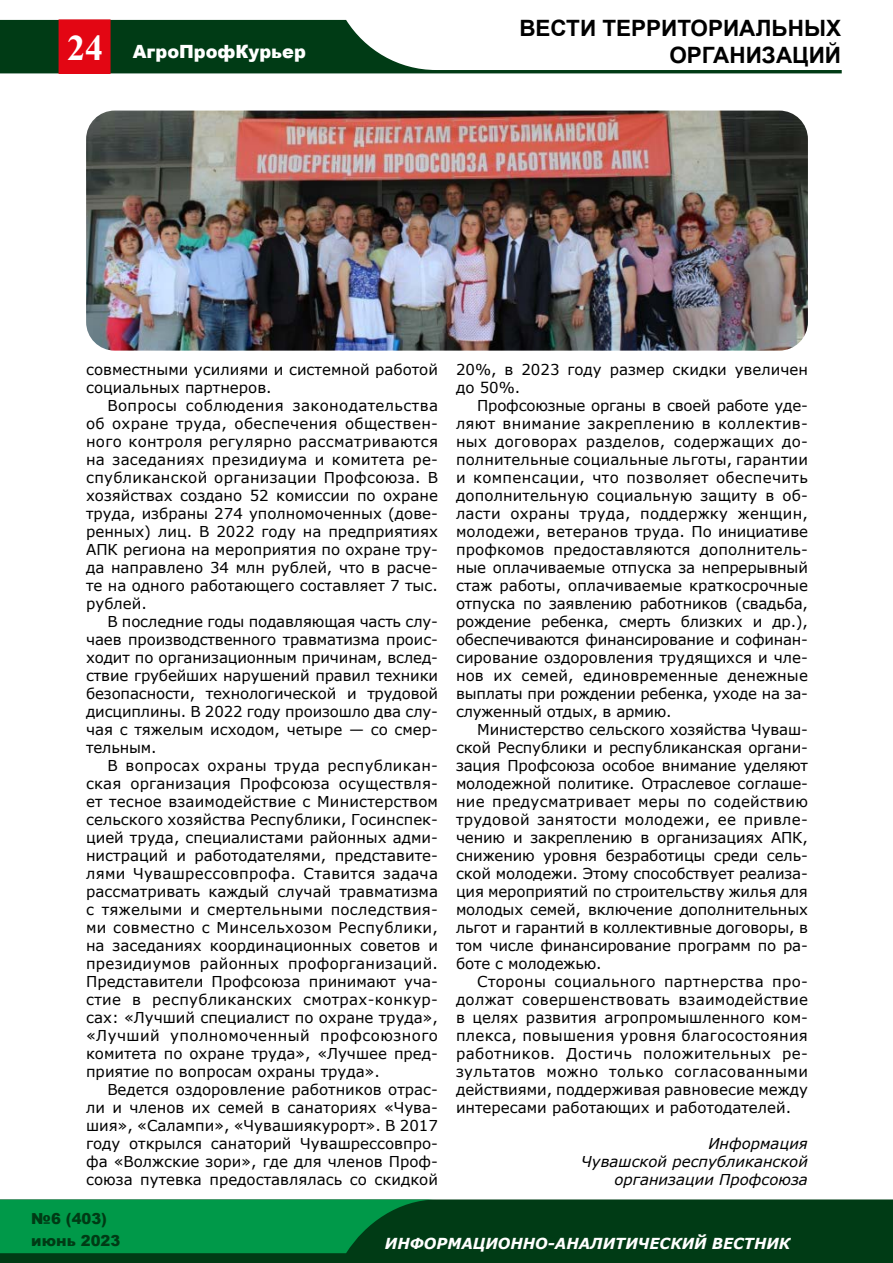
<style>
.page{position:relative;width:893px;height:1263px;background:#fff}
.page>*{position:absolute;margin:0;border:0;box-sizing:border-box;transform-origin:0 0}
.t1{font:700 36px "Times New Roman";color:#fff}
.t2{font:700 22.5px/27px "Arial";color:#000;text-align:right}
.t3{font:900 18.15px "Arial";color:#fff}
.t4{font:italic 700 15.15px "Verdana";color:#fff}
.t5{font:900 15.15px/21.5px "Arial";color:#003b15}
.t6{font:15px/18px "Verdana";color:#000;text-align:justify}
.t7{font:italic 15px/18px "Verdana";color:#000;text-align:right}
</style>
<div class="page">
<svg style="left:0;top:20px;width:842px;height:53px"></svg>
<div style="left:59px;top:20px;width:51px;height:53px;background:#e30613"></div>
<div style="left:59px;top:19px;width:51px;height:55px;border:1px solid #e30613"></div>
<div style="left:0;top:1199px;width:893px;height:64px;background:#003b15"></div>
<svg style="left:0;top:1199px;width:436px;height:54px"></svg>
<img style="left:86px;top:111px;width:722px;height:240px">
<h1 class="t1" style="left:67px;top:22px;width:37px">24</h1>
<p class="t3" style="left:133px;top:38px;width:175px">АгроПрофКурьер</p>
<h2 class="t2" style="left:519px;top:14px;width:323px">ВЕСТИ ТЕРРИТОРИАЛЬНЫХ<br>ОРГАНИЗАЦИЙ</h2>
<p class="t6" style="left:86px;top:360px;width:353px">совместными усилиями и системной работой социальных партнеров.</p>
<p class="t6" style="left:86px;top:396px;width:353px;text-indent:21px">Вопросы соблюдения законодательства об охране труда, обеспечения обществен&shy;ного контроля регулярно рассматриваются на заседаниях президиума и комитета ре&shy;спубликанской организации Профсоюза. В хозяйствах создано 52 комиссии по охране труда, избраны 274 уполномоченных (дове&shy;ренных) лиц. В 2022 году на предприятиях АПК региона на мероприятия по охране тру&shy;да направлено 34 млн рублей, что в расче&shy;те на одного работающего составляет 7 тыс. рублей.</p>
<p class="t6" style="left:86px;top:612px;width:353px;text-indent:21px">В последние годы подавляющая часть слу&shy;чаев производственного травматизма проис&shy;ходит по организационным причинам, вслед&shy;ствие грубейших нарушений правил техники безопасности, технологической и трудовой дисциплины. В 2022 году произошло два слу&shy;чая с тяжелым исходом, четыре — со смер&shy;тельным.</p>
<p class="t6" style="left:86px;top:756px;width:353px;text-indent:21px">В вопросах охраны труда республикан&shy;ская организация Профсоюза осуществля&shy;ет тесное взаимодействие с Министерством сельского хозяйства Республики, Госинспек&shy;цией труда, специалистами районных адми&shy;нистраций и работодателями, представите&shy;лями Чувашрессовпрофа. Ставится задача рассматривать каждый случай травматизма с тяжелыми и смертельными последствия&shy;ми совместно с Минсельхозом Республики, на заседаниях координационных советов и президиумов районных профорганизаций.<br>Представители Профсоюза принимают уча&shy;стие в республиканских смотрах-конкур&shy;сах: «Лучший специалист по охране труда», «Лучший уполномоченный профсоюзного комитета по охране труда», «Лучшее пред&shy;приятие по вопросам охраны труда».</p>
<p class="t6" style="left:86px;top:1080px;width:353px;text-align:left;text-indent:21px">Ведется оздоровление работников отрас&shy;ли и членов их семей в санаториях «Чува&shy;шия», «Салампи», «Чувашиякурорт». В 2017 году открылся санаторий Чувашрессовпро&shy;фа «Волжские зори», где для членов Проф&shy;союза путевка предоставлялась со скидкой</p>
<p class="t6" style="left:456px;top:360px;width:353px">20%, в 2023 году размер скидки увеличен до 50%.</p>
<p class="t6" style="left:456px;top:396px;width:353px;text-indent:21px">Профсоюзные органы в своей работе уде&shy;ляют внимание закреплению в коллектив&shy;ных договорах разделов, содержащих до&shy;полнительные социальные льготы, гарантии и компенсации, что позволяет обеспечить дополнительную социальную защиту в об&shy;ласти охраны труда, поддержку женщин, молодежи, ветеранов труда. По инициативе профкомов предоставляются дополнитель&shy;ные оплачиваемые отпуска за непрерывный стаж работы, оплачиваемые краткосрочные отпуска по заявлению работников (свадьба, рождение ребенка, смерть близких и др.), обеспечиваются финансирование и софинан&shy;сирование оздоровления трудящихся и чле&shy;нов их семей, единовременные денежные выплаты при рождении ребенка, уходе на за&shy;служенный отдых, в армию.</p>
<p class="t6" style="left:456px;top:720px;width:353px;text-indent:21px">Министерство сельского хозяйства Чуваш&shy;ской Республики и республиканская органи&shy;зация Профсоюза особое внимание уделяют молодежной политике. Отраслевое соглаше&shy;ние предусматривает меры по содействию трудовой занятости молодежи, ее привле&shy;чению и закреплению в организациях АПК, снижению уровня безработицы среди сель&shy;ской молодежи. Этому способствует реализа&shy;ция мероприятий по строительству жилья для молодых семей, включение дополнительных льгот и гарантий в коллективные договоры, в том числе финансирование программ по ра&shy;боте с молодежью.</p>
<p class="t6" style="left:456px;top:972px;width:353px;text-indent:21px">Стороны социального партнерства про&shy;должат совершенствовать взаимодействие в целях развития агропромышленного ком&shy;плекса, повышения уровня благосостояния работников. Достичь положительных ре&shy;зультатов можно только согласованными действиями, поддерживая равновесие между интересами работающих и работодателей.</p>
<p class="t7" style="left:581px;top:1134px;width:228px">Информация<br>Чувашской республиканской организации Профсоюза</p>
<p class="t5" style="left:31px;top:1208px;width:90px">№6 (403) июнь 2023</p>
<p class="t4" style="left:385px;top:1233px;width:407px">ИНФОРМАЦИОННО-АНАЛИТИЧЕСКИЙ ВЕСТНИК</p>
</div>
